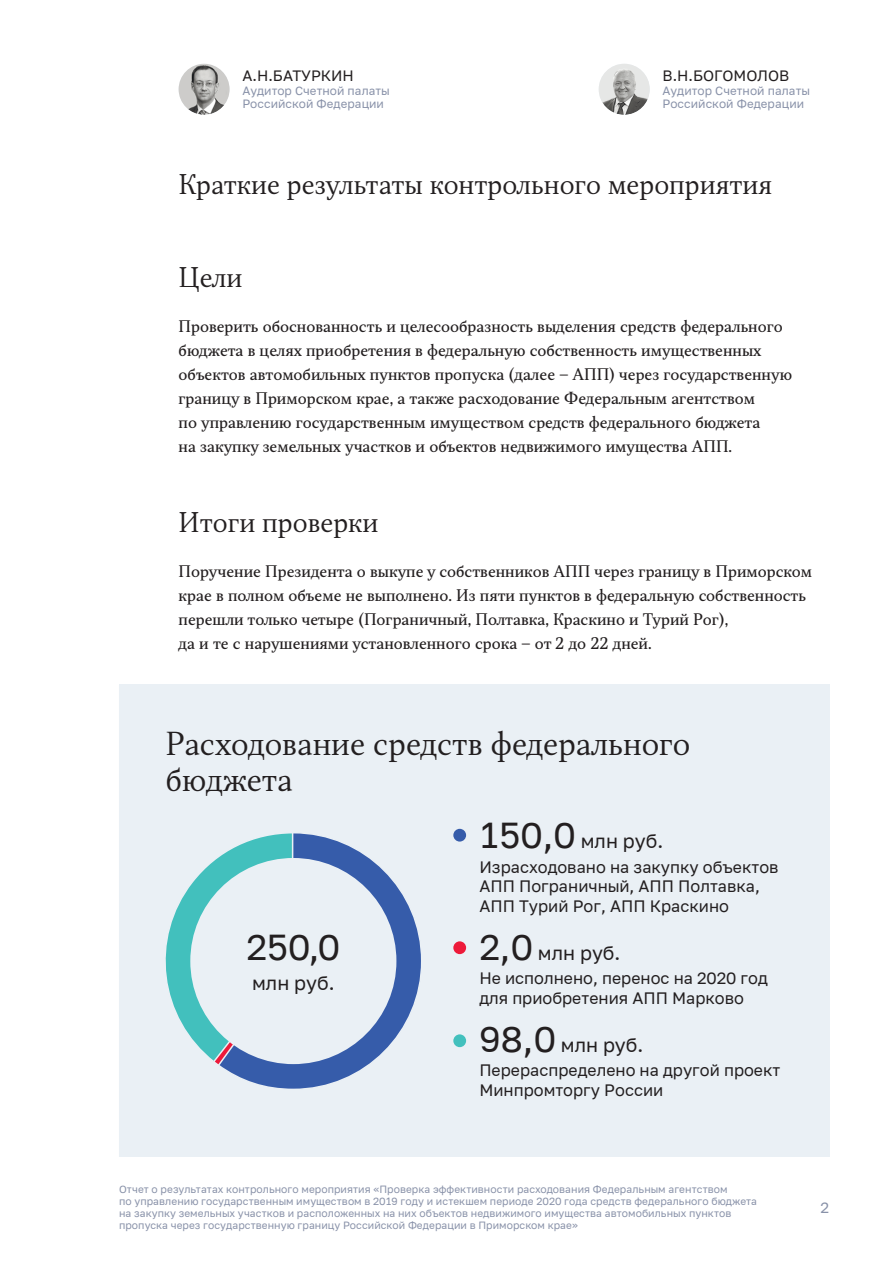
<style>
.page{position:relative;width:893px;height:1263px;background:#fff}
.page>*{position:absolute;margin:0;border:0;box-sizing:border-box;transform-origin:0 0}
.t1{font:36px "PT Russia Text";color:#231f20}
.t2{font:300 30px/36px "TT Jenevers";color:#231f20}
.t3{font:300 25.5px "TT Jenevers";color:#231f20}
.t4{font:19.5px "PT Russia Text";color:#231f20}
.t5{font:16.5px/19.8px "PT Russia Text";color:#231f20}
.t6{font:15px/24px "TT Jenevers";color:#231f20}
.t7{font:15px "PT Russia Text";color:#231f20}
.t8{font:15px "PT Russia Text";color:#8992a9}
.t9{font:12px/13.5px "PT Russia Text";letter-spacing:.005em;color:#8992a9}
.t10{font:10.5px/12px "PT Russia Text";letter-spacing:.005em;color:#8992a9}
.s1{font-size:36px}
</style>
<div class="page">
<img style="left:599px;top:64px;width:51px;height:51px;border-radius:26px">
<img style="left:179px;top:64px;width:51px;height:51px;border-radius:26px">
<div style="left:119px;top:684px;width:710px;height:473px;background:#eaf0f5"></div>
<div style="left:453px;top:829px;width:13px;height:12px;background:#365caa;border-radius:50%"></div>
<div style="left:453px;top:941px;width:13px;height:13px;background:#ed1a3a;border-radius:50%"></div>
<div style="left:453px;top:1034px;width:13px;height:13px;background:#42c0bd;border-radius:50%"></div>
<svg style="left:216px;top:832px;width:206px;height:258px;background:#889fcc"></svg>
<svg style="left:149px;top:832px;width:146px;height:234px;background:#9fd5da"></svg>
<div style="left:190px;top:858px;width:206px;height:206px;background:#eaf0f5;border-radius:50%"></div>
<p class="t7" style="left:242px;top:67px;width:113px">А.Н.БАТУРКИН</p>
<p class="t9" style="left:242px;top:83px;width:149px">Аудитор Счетной палаты<br>Российской Федерации</p>
<p class="t7" style="left:663px;top:67px;width:128px">В.Н.БОГОМОЛОВ</p>
<p class="t9" style="left:663px;top:83px;width:149px">Аудитор Счетной палаты<br>Российской Федерации</p>
<h3 class="t3" style="left:179px;top:168px;width:595px">Краткие результаты контрольного мероприятия</h3>
<h3 class="t3" style="left:179px;top:261px;width:65px">Цели</h3>
<p class="t6" style="left:179px;top:315px;width:615px">Проверить обоснованность и целесообразность выделения средств федерального бюджета в целях приобретения в федеральную собственность имущественных объектов автомобильных пунктов пропуска (далее – АПП) через государственную границу в Приморском крае, а также расходование Федеральным агентством<br>по управлению государственным имуществом средств федерального бюджета<br>на закупку земельных участков и объектов недвижимого имущества АПП.</p>
<h3 class="t3" style="left:179px;top:506px;width:201px">Итоги проверки</h3>
<p class="t6" style="left:179px;top:560px;width:635px">Поручение Президента о выкупе у собственников АПП через границу в Приморском крае в полном объеме не выполнено. Из пяти пунктов в федеральную собственность перешли только четыре (Пограничный, Полтавка, Краскино и Турий Рог),<br>да и те с нарушениями установленного срока – от 2 до 22 дней.</p>
<h2 class="t2" style="left:165px;top:726px;width:526px">Расходование средств федерального бюджета</h2>
<h3 class="t4" style="left:479px;top:830px;width:185px"><span class="s1">150,0</span> млн руб.</h3>
<p class="t5" style="left:479px;top:857px;width:301px">Израсходовано на закупку объектов<br>АПП Пограничный, АПП Полтавка,<br>АПП Турий Рог, АПП Краскино</p>
<h3 class="t4" style="left:479px;top:942px;width:143px"><span class="s1">2,0</span> млн руб.</h3>
<p class="t5" style="left:479px;top:968px;width:290px">Не исполнено, перенос на 2020 год для приобретения АПП Марково</p>
<h3 class="t4" style="left:479px;top:1034px;width:165px"><span class="s1">98,0</span> млн руб.</h3>
<p class="t5" style="left:479px;top:1060px;width:302px">Перераспределено на другой проект<br>Минпромторгу России</p>
<h1 class="t1" style="left:246px;top:926px;width:95px">250,0</h1>
<h3 class="t4" style="left:252px;top:972px;width:84px">млн руб.</h3>
<p class="t10" style="left:119px;top:1183px;width:640px">Отчет о результатах контрольного мероприятия «Проверка эффективности расходования Федеральным агентством<br>по управлению государственным имуществом в 2019 году и истекшем периоде 2020 года средств федерального бюджета на закупку земельных участков и расположенных на них объектов недвижимого имущества автомобильных пунктов пропуска через государственную границу Российской Федерации в Приморском крае»</p>
<p class="t8" style="left:821px;top:1199px;width:10px">2</p>
</div>
